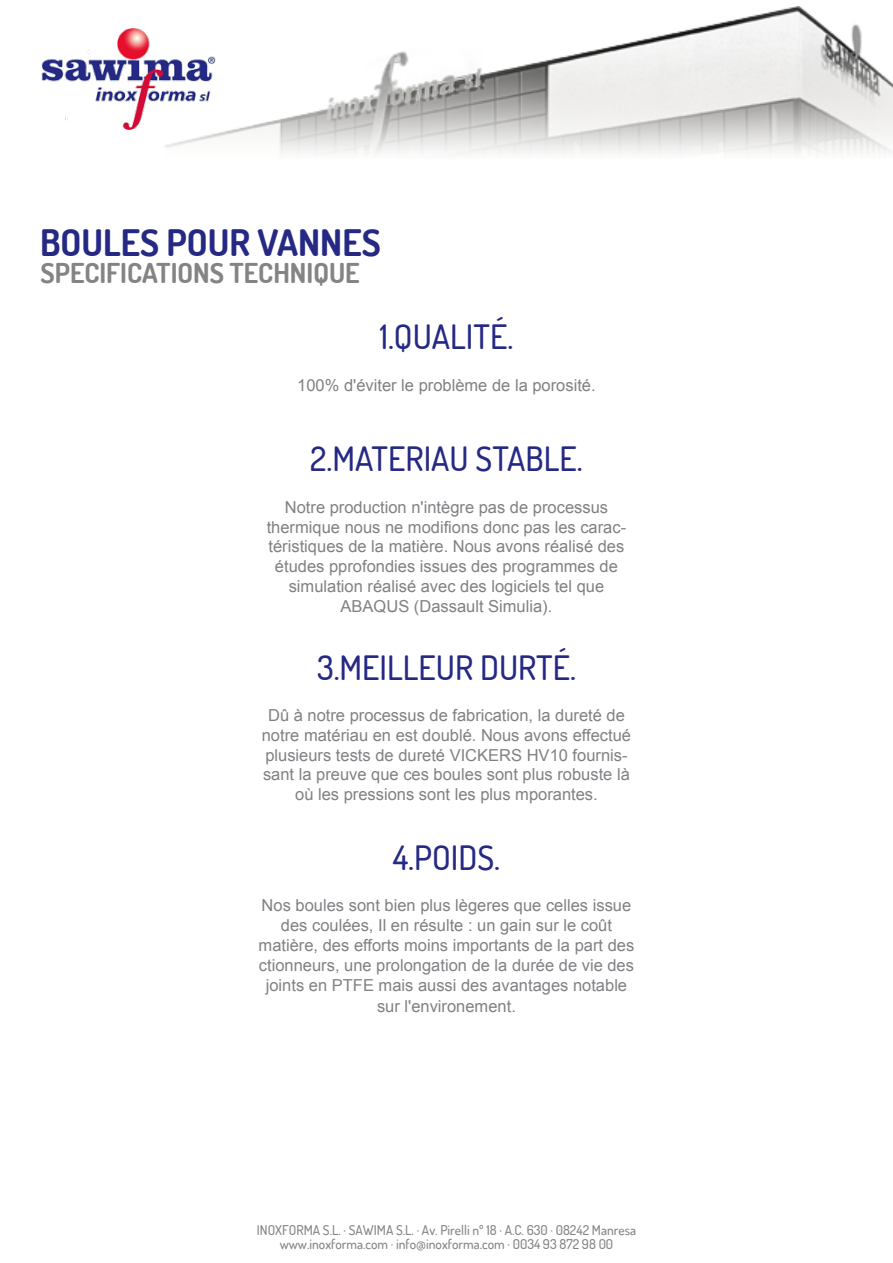
<style>
.page{position:relative;width:893px;height:1263px;background:#fff}
.page>*{position:absolute;margin:0;border:0;box-sizing:border-box;transform-origin:0 0}
.t1{font:700 36.45px "Dosis";color:#252984}
.t2{font:500 33.6px "Dosis";color:#252984}
.t3{font:700 27.45px "Dosis";color:#848484}
.t4{font:16.5px/19.8px "Arial";color:#808184;text-align:center}
.t5{font:500 13.5px/13.5px "Dosis";color:#848484;text-align:center}
</style>
<div class="page">
<img style="left:41px;top:6px;width:852px;height:148px">
<img style="left:42px;top:28px;width:173px;height:101px">
<h1 class="t1" style="left:40px;top:219px;width:342px">BOULES POUR VANNES</h1>
<h3 class="t3" style="left:41px;top:255px;width:321px">SPECIFICATIONS TECHNIQUE</h3>
<h2 class="t2" style="left:380px;top:315px;width:135px">1.QUALITÉ.</h2>
<p class="t4" style="left:297px;top:375px;width:300px">100% d'éviter le problème de la porosité.</p>
<h2 class="t2" style="left:310px;top:437px;width:274px">2.MATERIAU STABLE.</h2>
<p class="t4" style="left:267px;top:497px;width:361px">Notre production n'intègre pas de processus thermique nous ne modifions donc pas les carac&shy;téristiques de la matière. Nous avons réalisé des études pprofondies issues des programmes de simulation réalisé avec des logiciels tel que ABAQUS (Dassault Simulia).</p>
<h2 class="t2" style="left:317px;top:645px;width:260px">3.MEILLEUR DURTÉ.</h2>
<p class="t4" style="left:262px;top:705px;width:371px">Dû à notre processus de fabrication, la dureté de notre matériau en est doublé. Nous avons effectué plusieurs tests de dureté VICKERS HV10 fournis&shy;sant la preuve que ces boules sont plus robuste là où les pressions sont les plus mporantes.</p>
<h2 class="t2" style="left:393px;top:836px;width:109px">4.POIDS.</h2>
<p class="t4" style="left:259px;top:896px;width:377px">Nos boules sont bien plus lègeres que celles issue des coulées, Il en résulte : un gain sur le coût matière, des efforts moins importants de la part des ctionneurs, une prolongation de la durée de vie des joints en PTFE mais aussi des avantages notable</p>
<p class="t4" style="left:377px;top:997px;width:140px">sur l'environement.</p>
<p class="t5" style="left:257px;top:1223px;width:381px">INOXFORMA S.L. · SAWIMA S.L. · Av. Pirelli nº 18 · A.C. 630 · 08242 Manresa www.inoxforma.com · info@inoxforma.com · 0034 93 872 98 00</p>
</div>
